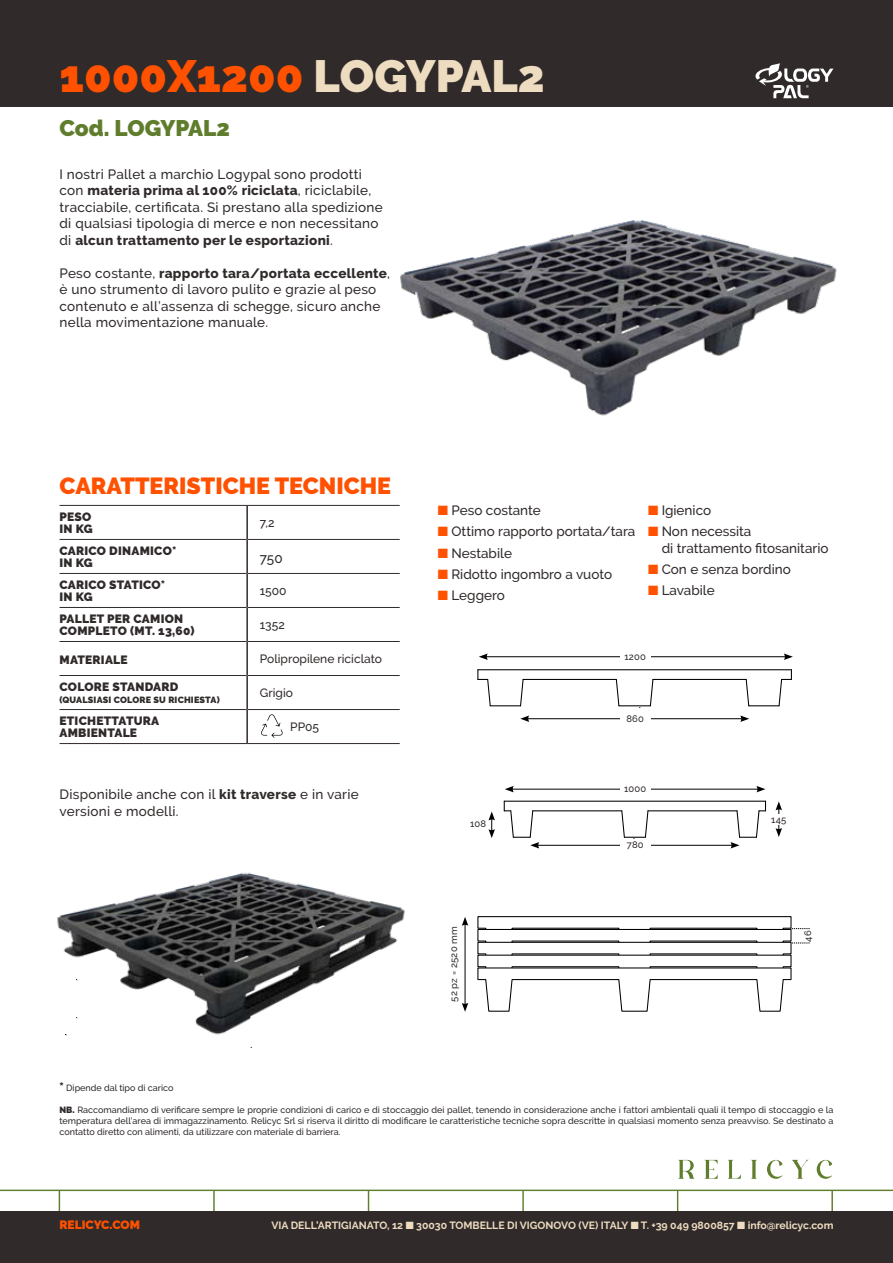
<style>
.page{position:relative;width:893px;height:1263px;background:#fff}
.page>*{position:absolute;margin:0;border:0;box-sizing:border-box;transform-origin:0 0}
.t1{font:900 45px "Raleway";color:#ff5100}
.t2{font:900 23.25px "Raleway";color:#ff5100}
.t3{font:900 22.5px "Raleway";color:#5f7d2c}
.t4{font:500 13.5px/16.5px "Raleway";letter-spacing:.02em;color:#302b2a}
.t5{font:500 13.5px "Raleway";color:#302b2a}
.t6{font:800 13.5px "Raleway";letter-spacing:.02em;color:#302b2a}
.t7{font:900 12px "Raleway";letter-spacing:.02em;color:#302b2a}
.t8{font:500 12px "Raleway";color:#302b2a}
.t9{font:900 12px "Raleway";color:#ff5100}
.t10{font:700 10.5px "Raleway";color:#eedcc0}
.t11{font:500 9.45px "Raleway";letter-spacing:.02em;color:#302b2a}
.t12{font:500 9px/10.8px "Raleway";color:#302b2a;text-align:justify}
.t13{font:900 9px "Raleway";letter-spacing:.02em;color:#302b2a}
.s1{color:#eedcc0}
.s2{font-weight:800}
.s3{font-weight:500}
.s4{color:#ff5100}
.s5{font-weight:900;font-size:12px}
.s6{font-weight:900}
</style>
<div class="page">
<hr style="left:0;top:1189px;width:893px;height:2px;background:#5f7d2c">
<hr style="left:59px;top:1191px;width:1px;height:60px;background:#5f7d2c">
<hr style="left:213px;top:1191px;width:2px;height:60px;background:#5f7d2c">
<hr style="left:368px;top:1191px;width:1px;height:60px;background:#5f7d2c">
<hr style="left:522px;top:1191px;width:2px;height:60px;background:#5f7d2c">
<hr style="left:677px;top:1191px;width:1px;height:60px;background:#5f7d2c">
<hr style="left:831px;top:1191px;width:2px;height:60px;background:#5f7d2c">
<div style="left:0;top:1212px;width:893px;height:51px;background:#302b2a"></div>
<div style="left:0;top:0;width:893px;height:106px;background:#302b2a"></div>
<svg style="left:678px;top:1160px;width:17px;height:19px"></svg>
<svg style="left:704px;top:1160px;width:14px;height:19px"></svg>
<svg style="left:728px;top:1160px;width:13px;height:19px"></svg>
<svg style="left:751px;top:1160px;width:6px;height:19px"></svg>
<svg style="left:767px;top:1160px;width:15px;height:19px"></svg>
<svg style="left:792px;top:1160px;width:17px;height:19px"></svg>
<svg style="left:817px;top:1160px;width:15px;height:19px"></svg>
<svg style="left:755px;top:63px;width:78px;height:35px"></svg>
<hr style="left:60px;top:505px;width:187px;height:1px;background:#302b2a">
<hr style="left:247px;top:505px;width:153px;height:1px;background:#302b2a">
<hr style="left:60px;top:539px;width:186px;height:1px;background:#302b2a">
<hr style="left:248px;top:539px;width:152px;height:1px;background:#302b2a">
<hr style="left:60px;top:573px;width:186px;height:1px;background:#302b2a">
<hr style="left:248px;top:573px;width:152px;height:1px;background:#302b2a">
<hr style="left:60px;top:607px;width:186px;height:1px;background:#302b2a">
<hr style="left:248px;top:607px;width:152px;height:1px;background:#302b2a">
<hr style="left:60px;top:641px;width:186px;height:1px;background:#302b2a">
<hr style="left:248px;top:641px;width:152px;height:1px;background:#302b2a">
<hr style="left:60px;top:675px;width:186px;height:1px;background:#302b2a">
<hr style="left:248px;top:675px;width:152px;height:1px;background:#302b2a">
<hr style="left:60px;top:709px;width:186px;height:1px;background:#302b2a">
<hr style="left:248px;top:709px;width:152px;height:1px;background:#302b2a">
<hr style="left:60px;top:743px;width:187px;height:1px;background:#302b2a">
<hr style="left:247px;top:743px;width:153px;height:1px;background:#302b2a">
<hr style="left:246px;top:506px;width:2px;height:33px;background:#302b2a">
<hr style="left:246px;top:539px;width:2px;height:34px;background:#302b2a">
<hr style="left:246px;top:573px;width:2px;height:34px;background:#302b2a">
<hr style="left:246px;top:607px;width:2px;height:34px;background:#302b2a">
<hr style="left:246px;top:641px;width:2px;height:34px;background:#302b2a">
<hr style="left:246px;top:675px;width:2px;height:34px;background:#302b2a">
<hr style="left:246px;top:709px;width:2px;height:34px;background:#302b2a">
<svg style="left:261px;top:714px;width:22px;height:24px"></svg>
<img style="left:400px;top:220px;width:437px;height:196px">
<svg style="left:519px;top:678px;width:5px;height:29px"></svg>
<svg style="left:615px;top:678px;width:5px;height:29px"></svg>
<hr style="left:490px;top:705px;width:31px;height:1px;background:#000">
<hr style="left:619px;top:705px;width:31px;height:1px;background:#000">
<hr style="left:749px;top:705px;width:30px;height:1px;background:#000">
<svg style="left:477px;top:670px;width:14px;height:37px"></svg>
<hr style="left:523px;top:679px;width:93px;height:1px;background:#000">
<hr style="left:653px;top:679px;width:93px;height:1px;background:#000">
<svg style="left:649px;top:678px;width:5px;height:29px"></svg>
<hr style="left:478px;top:669px;width:313px;height:1px;background:#000">
<svg style="left:745px;top:678px;width:5px;height:29px"></svg>
<svg style="left:778px;top:670px;width:14px;height:37px"></svg>
<hr style="left:485px;top:656px;width:301px;height:1px;background:#000">
<svg style="left:479px;top:653px;width:9px;height:7px"></svg>
<svg style="left:784px;top:653px;width:9px;height:7px"></svg>
<div style="left:620px;top:651px;width:30px;height:11px;background:#fff"></div>
<hr style="left:527px;top:718px;width:216px;height:1px;background:#000">
<svg style="left:520px;top:715px;width:9px;height:7px"></svg>
<svg style="left:740px;top:715px;width:9px;height:7px"></svg>
<div style="left:620px;top:713px;width:30px;height:11px;background:#fff"></div>
<hr style="left:533px;top:810px;width:89px;height:1px;background:#000">
<hr style="left:648px;top:810px;width:89px;height:1px;background:#000">
<hr style="left:504px;top:801px;width:261px;height:1px;background:#000">
<svg style="left:621px;top:810px;width:28px;height:29px"></svg>
<hr style="left:537px;top:845px;width:196px;height:1px;background:#000">
<svg style="left:504px;top:801px;width:35px;height:47px"></svg>
<svg style="left:730px;top:801px;width:36px;height:47px"></svg>
<hr style="left:511px;top:789px;width:248px;height:1px;background:#000">
<svg style="left:505px;top:786px;width:9px;height:6px"></svg>
<svg style="left:756px;top:786px;width:9px;height:6px"></svg>
<div style="left:620px;top:783px;width:30px;height:12px;background:#fff"></div>
<div style="left:620px;top:839px;width:30px;height:12px;background:#fff"></div>
<svg style="left:775px;top:801px;width:7px;height:36px"></svg>
<svg style="left:488px;top:811px;width:7px;height:27px"></svg>
<div style="left:768px;top:814px;width:22px;height:11px;background:#fff"></div>
<hr style="left:465px;top:923px;width:1px;height:82px;background:#000">
<svg style="left:462px;top:1003px;width:6px;height:9px"></svg>
<svg style="left:462px;top:917px;width:6px;height:9px"></svg>
<svg style="left:477px;top:916px;width:333px;height:96px"></svg>
<img style="left:57px;top:872px;width:348px;height:176px">
<p class="t1" style="left:60px;top:50px;width:487px">1000X1200 <span class="s1">LOGYPAL2</span></p>
<p class="t3" style="left:60px;top:115px;width:172px">Cod. LOGYPAL2</p>
<p class="t4" style="left:60px;top:166px;width:325px">I nostri Pallet a marchio Logypal sono prodotti con <span class="s2">materia prima al 100% riciclata</span>, riciclabile, tracciabile, certificata. Si prestano alla spedizione</p>
<p class="t4" style="left:60px;top:215px;width:320px">di qualsiasi tipologia di merce e non necessitano</p>
<p class="t6" style="left:60px;top:232px;width:275px"><span class="s3">di</span> alcun trattamento per le esportazioni<span class="s3">.</span></p>
<p class="t4" style="left:60px;top:264px;width:332px">Peso costante, <span class="s2">rapporto tara/portata eccellente</span>, è uno strumento di lavoro pulito e grazie al peso contenuto e all’assenza di schegge, sicuro anche nella movimentazione manuale.</p>
<p class="t2" style="left:60px;top:472px;width:333px">CARATTERISTICHE TECNICHE</p>
<p class="t7" style="left:60px;top:510px;width:33px">PESO</p>
<p class="t7" style="left:60px;top:522px;width:35px">IN KG</p>
<p class="t8" style="left:260px;top:516px;width:16px">7,2</p>
<p class="t7" style="left:60px;top:544px;width:118px">CARICO DINAMICO*</p>
<p class="t7" style="left:60px;top:556px;width:35px">IN KG</p>
<p class="t4" style="left:260px;top:550px;width:24px">750</p>
<p class="t7" style="left:60px;top:578px;width:107px">CARICO STATICO*</p>
<p class="t7" style="left:60px;top:590px;width:35px">IN KG</p>
<p class="t8" style="left:260px;top:584px;width:28px">1500</p>
<p class="t7" style="left:60px;top:612px;width:125px">PALLET PER CAMION</p>
<p class="t7" style="left:60px;top:624px;width:137px">COMPLETO (MT. 13,60)</p>
<p class="t8" style="left:260px;top:618px;width:26px">1352</p>
<p class="t7" style="left:60px;top:652px;width:70px">MATERIALE</p>
<p class="t8" style="left:260px;top:652px;width:124px">Polipropilene riciclato</p>
<p class="t7" style="left:60px;top:680px;width:120px">COLORE STANDARD</p>
<p class="t13" style="left:60px;top:695px;width:162px">(QUALSIASI COLORE SU RICHIESTA)</p>
<p class="t8" style="left:260px;top:686px;width:35px">Grigio</p>
<p class="t7" style="left:60px;top:714px;width:101px">ETICHETTATURA</p>
<p class="t7" style="left:60px;top:726px;width:79px">AMBIENTALE</p>
<p class="t8" style="left:290px;top:720px;width:30px">PP05</p>
<p class="t4" style="left:60px;top:786px;width:301px">Disponibile anche con il <span class="s2">kit traverse</span> e in varie versioni e modelli.</p>
<p class="t5" style="left:438px;top:503px;width:104px"><span class="s4">■</span> Peso costante</p>
<p class="t5" style="left:438px;top:524px;width:199px"><span class="s4">■</span> Ottimo rapporto portata/tara</p>
<p class="t5" style="left:438px;top:545px;width:76px"><span class="s4">■</span> Nestabile</p>
<p class="t5" style="left:438px;top:566px;width:176px"><span class="s4">■</span> Ridotto ingombro a vuoto</p>
<p class="t5" style="left:438px;top:587px;width:68px"><span class="s4">■</span> Leggero</p>
<p class="t5" style="left:648px;top:503px;width:64px"><span class="s4">■</span> Igienico</p>
<p class="t5" style="left:648px;top:524px;width:105px"><span class="s4">■</span> Non necessita</p>
<p class="t5" style="left:662px;top:540px;width:168px">di trattamento fitosanitario</p>
<p class="t5" style="left:648px;top:561px;width:144px"><span class="s4">■</span> Con e senza bordino</p>
<p class="t5" style="left:648px;top:582px;width:68px"><span class="s4">■</span> Lavabile</p>
<p class="t11" style="left:624px;top:651px;width:23px">1200</p>
<p class="t11" style="left:626px;top:713px;width:19px">860</p>
<p class="t11" style="left:624px;top:783px;width:24px">1000</p>
<p class="t11" style="left:470px;top:818px;width:18px">108</p>
<p class="t11" style="left:771px;top:814px;width:17px">145</p>
<p class="t11" style="left:448px;top:1002px;width:77px;rotate:-90deg">52 pz = 2520 mm</p>
<p class="t11" style="left:627px;top:839px;width:18px">780</p>
<p class="t11" style="left:802px;top:941px;width:13px;rotate:-90deg">46</p>
<p class="t12" style="left:60px;top:1083px;width:116px"><span class="s5">*</span> Dipende dal tipo di carico</p>
<p class="t12" style="left:60px;top:1104px;width:775px"><span class="s6">NB.</span> Raccomandiamo di verificare sempre le proprie condizioni di carico e di stoccaggio dei pallet, tenendo in considerazione anche i fattori ambientali quali il tempo di stoccaggio e la temperatura dell’area di immagazzinamento. Relicyc Srl si riserva il diritto di modificare le caratteristiche tecniche sopra descritte in qualsiasi momento senza preavviso. Se destinato a contatto diretto con alimenti, da utilizzare con materiale di barriera.</p>
<p class="t9" style="left:60px;top:1218px;width:82px">RELICYC.COM</p>
<p class="t10" style="left:271px;top:1219px;width:563px">VIA DELL’ARTIGIANATO, 12 ■ 30030 TOMBELLE DI VIGONOVO (VE) ITALY ■ T. +39 049 9800857 ■ info@relicyc.com</p>
</div>
